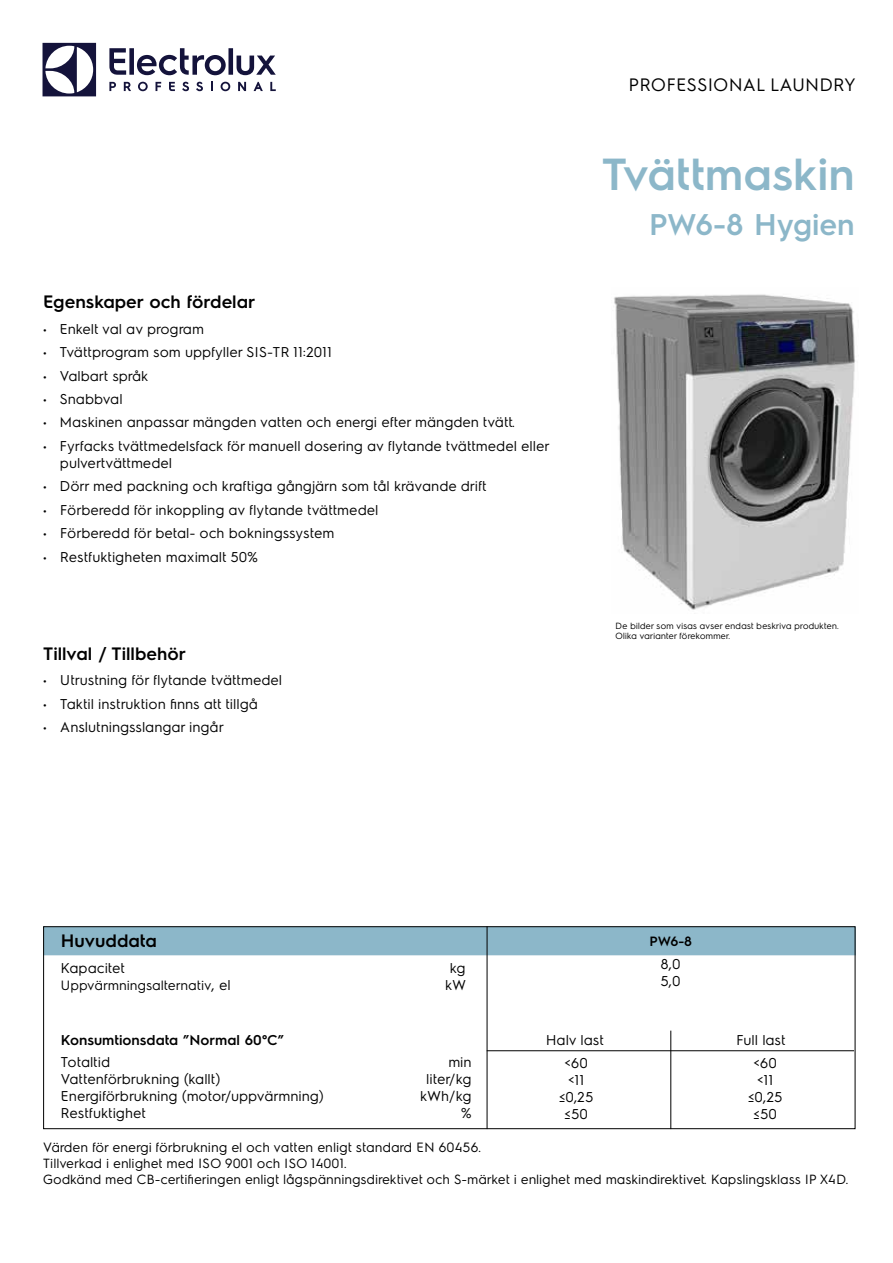
<style>
.page{position:relative;width:893px;height:1263px;background:#fff}
.page>*{position:absolute;margin:0;border:0;box-sizing:border-box;transform-origin:0 0}
.t1{font:600 45px "Electrolux Sans";color:#8cb7c9}
.t2{font:600 30px "Electrolux Sans";color:#8cb7c9}
.t3{font:600 18px "Electrolux Sans";color:#000}
.t4{font:18px "Electrolux Sans";color:#000}
.t5{font:14.25px/17.1px "Electrolux Sans";color:#000}
.t6{font:600 14.25px "Electrolux Sans";color:#000}
.t7{font:13.5px "Electrolux Sans";color:#000}
.t8{font:600 13.5px "Electrolux Sans";color:#000}
.t9{font:13.35px/16px "Electrolux Sans";color:#000}
.t10{font:9px/10.8px "Electrolux Sans";color:#000}
.s1{font-size:14.25px}
</style>
<div class="page">
<svg style="left:43px;top:43px;width:53px;height:53px"></svg>
<svg style="left:109px;top:48px;width:167px;height:27px"></svg>
<svg style="left:270px;top:82px;width:6px;height:9px"></svg>
<svg style="left:221px;top:82px;width:9px;height:9px"></svg>
<svg style="left:211px;top:82px;width:2px;height:9px"></svg>
<svg style="left:196px;top:82px;width:7px;height:9px"></svg>
<svg style="left:182px;top:82px;width:7px;height:9px"></svg>
<svg style="left:169px;top:82px;width:6px;height:9px"></svg>
<svg style="left:156px;top:82px;width:5px;height:9px"></svg>
<svg style="left:138px;top:82px;width:10px;height:9px"></svg>
<svg style="left:124px;top:82px;width:7px;height:9px"></svg>
<svg style="left:109px;top:82px;width:7px;height:9px"></svg>
<svg style="left:254px;top:82px;width:9px;height:9px"></svg>
<svg style="left:238px;top:82px;width:8px;height:9px"></svg>
<div style="left:45px;top:928px;width:808px;height:27px;background:#8cb7c9"></div>
<div style="left:43px;top:926px;width:812px;height:203px;border:1px solid #000"></div>
<hr style="left:487px;top:926px;width:1px;height:203px;background:#000">
<hr style="left:487px;top:1050px;width:367px;height:1px;background:#000">
<hr style="left:670px;top:1030px;width:1px;height:99px;background:#000">
<img style="left:614px;top:294px;width:241px;height:316px">
<p class="t4" style="left:629px;top:72px;width:229px">PROFESSIONAL LAUNDRY</p>
<p class="t3" style="left:43px;top:289px;width:214px">Egenskaper och fördelar</p>
<p class="t5" style="left:43px;top:319px;width:163px">• Enkelt val av program</p>
<p class="t5" style="left:43px;top:343px;width:290px">• Tvättprogram som uppfyller SIS-TR 11:2011</p>
<p class="t5" style="left:43px;top:366px;width:107px">• Valbart språk</p>
<p class="t5" style="left:43px;top:389px;width:81px">• Snabbval</p>
<p class="t5" style="left:43px;top:413px;width:473px">• Maskinen anpassar mängden vatten och energi efter mängden tvätt.</p>
<p class="t5" style="left:60px;top:436px;width:491px;text-indent:-17px">• Fyrfacks tvättmedelsfack för manuell dosering av flytande tvättmedel eller pulvertvättmedel</p>
<p class="t5" style="left:43px;top:477px;width:445px">• Dörr med packning och kraftiga gångjärn som tål krävande drift</p>
<p class="t5" style="left:43px;top:500px;width:337px">• Förberedd för inkoppling av flytande tvättmedel</p>
<p class="t5" style="left:43px;top:524px;width:293px">• Förberedd för betal- och bokningssystem</p>
<p class="t5" style="left:43px;top:547px;width:217px">• Restfuktigheten maximalt 50%</p>
<p class="t3" style="left:43px;top:640px;width:145px">Tillval / Tillbehör</p>
<p class="t5" style="left:43px;top:671px;width:241px">• Utrustning för flytande tvättmedel</p>
<p class="t5" style="left:43px;top:694px;width:216px">• Taktil instruktion finns att tillgå</p>
<p class="t5" style="left:43px;top:717px;width:182px">• Anslutningsslangar ingår</p>
<h1 class="t1" style="left:602px;top:143px;width:255px">Tvättmaskin</h1>
<h2 class="t2" style="left:649px;top:204px;width:207px">PW6-8 Hygien</h2>
<p class="t10" style="left:615px;top:619px;width:225px">De bilder som visas avser endast beskriva produkten.<br>Olika varianter förekommer.</p>
<p class="t3" style="left:61px;top:928px;width:98px">Huvuddata</p>
<p class="t5" style="left:61px;top:958px;width:66px">Kapacitet</p>
<p class="t5" style="left:450px;top:958px;width:17px">kg</p>
<p class="t7" style="left:61px;top:975px;width:172px">Uppvärmningsalternativ<span class="s1">, el</span></p>
<p class="t5" style="left:446px;top:975px;width:22px">kW</p>
<p class="t8" style="left:650px;top:931px;width:44px">PW6-8</p>
<p class="t5" style="left:661px;top:955px;width:21px">8,0<br>5,0</p>
<p class="t6" style="left:61px;top:1030px;width:224px">Konsumtionsdata ”Normal 60°C”</p>
<p class="t5" style="left:61px;top:1052px;width:51px">Totaltid</p>
<p class="t5" style="left:449px;top:1052px;width:25px">min</p>
<p class="t5" style="left:61px;top:1069px;width:161px">Vattenförbrukning (kallt)</p>
<p class="t5" style="left:427px;top:1069px;width:47px">liter/kg</p>
<p class="t5" style="left:61px;top:1086px;width:265px">Energiförbrukning (motor/uppvärmning)</p>
<p class="t5" style="left:421px;top:1086px;width:53px">kWh/kg</p>
<p class="t5" style="left:61px;top:1103px;width:87px">Restfuktighet</p>
<p class="t5" style="left:461px;top:1103px;width:12px">%</p>
<p class="t7" style="left:43px;top:1138px;width:440px">Värden för energi förbrukning el och vatten enligt standard EN 60456.</p>
<p class="t9" style="left:43px;top:1155px;width:807px">Tillverkad i enlighet med ISO 9001 och ISO 14001.<br>Godkänd med CB-certifieringen enligt lågspänningsdirektivet och S-märket i enlighet med maskindirektivet. Kapslingsklass IP X4D.</p>
<p class="t5" style="left:546px;top:1031px;width:60px">Halv last</p>
<p class="t5" style="left:736px;top:1031px;width:51px">Full last</p>
<p class="t5" style="left:565px;top:1053px;width:25px">&lt;60</p>
<p class="t5" style="left:754px;top:1053px;width:25px">&lt;60</p>
<p class="t5" style="left:568px;top:1070px;width:18px">&lt;11</p>
<p class="t5" style="left:757px;top:1070px;width:18px">&lt;11</p>
<p class="t5" style="left:559px;top:1087px;width:36px">≤0,25</p>
<p class="t5" style="left:748px;top:1087px;width:36px">≤0,25</p>
<p class="t5" style="left:565px;top:1104px;width:25px">≤50</p>
<p class="t5" style="left:754px;top:1104px;width:25px">≤50</p>
</div>
